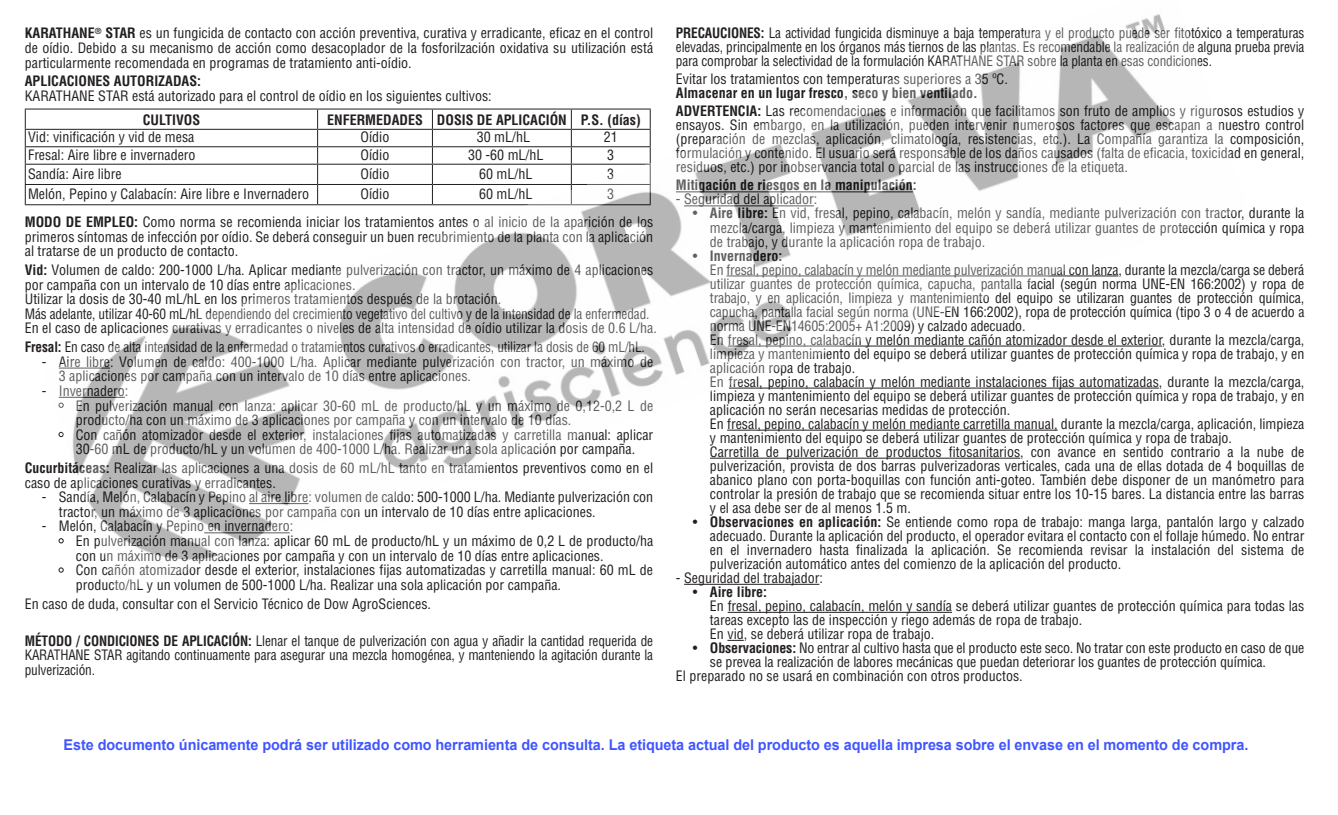
<style>
.page{position:relative;width:1338px;height:815px;background:#fff}
.page>*{position:absolute;margin:0;border:0;box-sizing:border-box;transform-origin:0 0}
.t1{font:700 14.8px "Arial";letter-spacing:-.005em;color:#4055ff}
.t2{font:condensed 14px/14px "Helvetica LT Std";color:#231f20}
.t3{font:condensed 14px/14.6px "Helvetica LT Std";color:#231f20;text-align:justify;scale:.95 1}
.t4{font:700 condensed 14px "Helvetica LT Std";color:#231f20}
.s1{font-weight:700}
.s2{color:#fff}
</style>
<div class="page">
<hr style="left:0;top:726px;width:1px;height:52px;background:#000">
<hr style="left:1337px;top:726px;width:1px;height:52px;background:#000">
<img style="left:24px;top:14px;width:1150px;height:627px">
<p class="t2" style="left:25px;top:26px;width:630px;line-height:14.6px;text-align:justify"><span class="s1">KARATHANE</span><sup>®</sup> <span class="s1">STAR</span> es un fungicida de contacto con acción preventiva, curativa y erradicante, eficaz en el control de oídio. Debido a su mecanismo de acción como desacoplador de la fosforilzación oxidativa su utilización está particularmente recomendada en programas de tratamiento anti-oídio.</p>
<p class="t4" style="left:25px;top:72px;width:178px">APLICACIONES AUTORIZADAS:</p>
<p class="t2" style="left:25px;top:88px;width:468px">KARATHANE STAR está autorizado para el control de oídio en los siguientes cultivos:</p>
<p class="t4" style="left:143px;top:111px;width:59px">CULTIVOS</p>
<p class="t4" style="left:327px;top:111px;width:315px">ENFERMEDADES DOSIS DE APLICACIÓN P.S. (días)</p>
<p class="t2" style="left:28px;top:130px;width:168px">Vid: vinificación y vid de mesa</p>
<p class="t2" style="left:361px;top:130px;width:30px">Oídio</p>
<p class="t2" style="left:477px;top:130px;width:55px">30 mL/hL</p>
<p class="t2" style="left:604px;top:130px;width:15px">21</p>
<p class="t2" style="left:28px;top:147px;width:169px">Fresal: Aire libre e invernadero</p>
<p class="t2" style="left:361px;top:147px;width:30px">Oídio</p>
<p class="t2" style="left:468px;top:147px;width:77px">30 -60 mL/hL</p>
<p class="t2" style="left:607px;top:147px;width:8px">3</p>
<p class="t2" style="left:28px;top:166px;width:95px">Sandía: Aire libre</p>
<p class="t2" style="left:361px;top:166px;width:30px">Oídio</p>
<p class="t2" style="left:479px;top:166px;width:55px">60 mL/hL</p>
<p class="t2" style="left:607px;top:166px;width:8px">3</p>
<p class="t2" style="left:28px;top:186px;width:283px">Melón, Pepino y Calabacín: Aire libre e Invernadero</p>
<p class="t2" style="left:361px;top:186px;width:30px">Oídio</p>
<p class="t2" style="left:479px;top:186px;width:55px">60 mL/hL</p>
<p class="t2" style="left:607px;top:186px;width:8px">3</p>
<p class="t2" style="left:25px;top:214px;width:630px;line-height:14.6px;text-align:justify"><span class="s1">MODO DE EMPLEO:</span> Como norma se recomienda iniciar los tratamientos antes o al inicio de la aparición de los primeros síntomas de infección por oídio. Se deberá conseguir un buen recubrimiento de la planta con la aplicación al tratarse de un producto de contacto.</p>
<p class="t2" style="left:25px;top:262px;width:634px;line-height:14.6px"><span class="s1">Vid:</span> Volumen de caldo: 200-1000 L/ha. Aplicar mediante pulverización con tractor, un máximo de 4 aplicaciones por campaña con un intervalo de 10 días entre aplicaciones.<br>Utilizar la dosis de 30-40 mL/hL en los primeros tratamientos después de la brotación.<br>Más adelante, utilizar 40-60 mL/hL dependiendo del crecimiento vegetativo del cultivo y de la intensidad de la enfermedad.<br>En el caso de aplicaciones curativas y erradicantes o niveles de alta intensidad de oídio utilizar la dosis de 0.6 L/ha.</p>
<p class="t3" style="left:25px;top:339px;width:654px"><span class="s1">Fresal:</span> En caso de alta intensidad de la enfermedad o tratamientos curativos o erradicantes, utilizar la dosis de 60 mL/hL.</p>
<p class="t2" style="left:59px;top:354px;width:596px;line-height:14.6px;text-indent:-17px">- Aire libre: Volumen de caldo: 400-1000 L/ha. Aplicar mediante pulverización con tractor, un máximo de<br>3 aplicaciones por campaña con un intervalo de 10 días entre aplicaciones.</p>
<p class="t2" style="left:42px;top:383px;width:88px">- Invernadero:</p>
<p class="t2" style="left:76px;top:398px;width:579px;line-height:14.6px;text-indent:-17px"><span class="s2">•</span> En pulverización manual con lanza: aplicar 30-60 mL de producto/hL y un máximo de 0,12-0,2 L de producto/ha con un máximo de 3 aplicaciones por campaña y con un intervalo de 10 días.</p>
<p class="t2" style="left:59px;top:427px;width:596px;line-height:14.6px;text-align:center"><span class="s2">•</span> Con cañón atomizador desde el exterior, instalaciones fijas automatizadas y carretilla manual: aplicar<br>30-60 mL de producto/hL y un volumen de 400-1000 L/ha. Realizar una sola aplicación por campaña.</p>
<p class="t2" style="left:25px;top:460px;width:630px;line-height:14.6px"><span class="s1">Cucurbitáceas:</span> Realizar las aplicaciones a una dosis de 60 mL/hL tanto en tratamientos preventivos como en el caso de aplicaciones curativas y erradicantes.</p>
<p class="t2" style="left:59px;top:489px;width:596px;line-height:14.6px;text-indent:-17px">- Sandía, Melón, Calabacín y Pepino al aire libre: volumen de caldo: 500-1000 L/ha. Mediante pulverización con tractor, un máximo de 3 aplicaciones por campaña con un intervalo de 10 días entre aplicaciones.</p>
<p class="t2" style="left:42px;top:519px;width:253px">- Melón, Calabacín y Pepino en invernadero:</p>
<p class="t2" style="left:76px;top:533px;width:579px;line-height:14.6px;text-indent:-17px"><span class="s2">•</span> En pulverización manual con lanza: aplicar 60 mL de producto/hL y un máximo de 0,2 L de producto/ha con un máximo de 3 aplicaciones por campaña y con un intervalo de 10 días entre aplicaciones.</p>
<p class="t2" style="left:76px;top:562px;width:579px;line-height:14.6px;text-indent:-17px"><span class="s2">•</span> Con cañón atomizador desde el exterior, instalaciones fijas automatizadas y carretilla manual: 60 mL de producto/hL y un volumen de 500-1000 L/ha. Realizar una sola aplicación por campaña.</p>
<p class="t2" style="left:25px;top:596px;width:408px">En caso de duda, consultar con el Servicio Técnico de Dow AgroSciences.</p>
<p class="t3" style="left:25px;top:633px;width:663px"><span class="s1">MÉTODO / CONDICIONES DE APLICACIÓN:</span> Llenar el tanque de pulverización con agua y añadir la cantidad requerida de KARATHANE STAR agitando continuamente para asegurar una mezcla homogénea, y manteniendo la agitación durante la pulverización.</p>
<p class="t3" style="left:676px;top:26px;width:663px;line-height:14px"><span class="s1">PRECAUCIONES:</span> La actividad fungicida disminuye a baja temperatura y el producto puede ser fitotóxico a temperaturas elevadas, principalmente en los órganos más tiernos de las plantas. Es recomendable la realización de alguna prueba previa para comprobar la selectividad de la formulación KARATHANE STAR sobre la planta en esas condiciones.</p>
<p class="t2" style="left:676px;top:72px;width:333px">Evitar los tratamientos con temperaturas superiores a 35 ºC.</p>
<p class="t2" style="left:676px;top:84px;width:630px;line-height:18px"><span class="s1">Almacenar en un lugar fresco, seco y bien ventilado.<br>ADVERTENCIA:</span> Las recomendaciones e información que facilitamos son fruto de amplios y rigurosos estudios y</p>
<p class="t2" style="left:676px;top:118px;width:630px;text-align:justify">ensayos. Sin embargo, en la utilización, pueden intervenir numerosos factores que escapan a nuestro control (preparación de mezclas, aplicación, climatología, resistencias, etc.). La Compañía garantiza la composición, formulación y contenido. El usuario será responsable de los daños causados (falta de eficacia, toxicidad en general, residuos, etc.) por inobservancia total o parcial de las instrucciones de la etiqueta.</p>
<p class="t4" style="left:676px;top:176px;width:242px">Mitigación de riesgos en la manipulación:</p>
<p class="t2" style="left:676px;top:192px;width:143px">- Seguridad del aplicador:</p>
<p class="t2" style="left:710px;top:206px;width:596px;text-align:justify;text-indent:-17px">• <span class="s1">Aire libre:</span> En vid, fresal, pepino, calabacín, melón y sandía, mediante pulverización con tractor, durante la mezcla/carga, limpieza y mantenimiento del equipo se deberá utilizar guantes de protección química y ropa de trabajo, y durante la aplicación ropa de trabajo.</p>
<p class="t2" style="left:710px;top:248px;width:596px;text-indent:-17px">• <span class="s1">Invernadero:<br></span>En fresal, pepino, calabacín y melón mediante pulverización manual con lanza, durante la mezcla/carga se deberá utilizar guantes de protección química, capucha, pantalla facial (según norma UNE-EN 166:2002) y ropa de trabajo, y en aplicación, limpieza y mantenimiento del equipo se utilizaran guantes de protección química, capucha, pantalla facial según norma (UNE-EN 166:2002), ropa de protección química (tipo 3 o 4 de acuerdo a norma UNE-EN14605:2005+ A1:2009) y calzado adecuado.<br>En fresal, pepino, calabacín y melón mediante cañón atomizador desde el exterior, durante la mezcla/carga, limpieza y mantenimiento del equipo se deberá utilizar guantes de protección química y ropa de trabajo, y en aplicación ropa de trabajo.<br>En fresal, pepino, calabacín y melón mediante instalaciones fijas automatizadas, durante la mezcla/carga, limpieza y mantenimiento del equipo se deberá utilizar guantes de protección química y ropa de trabajo, y en aplicación no serán necesarias medidas de protección.<br>En fresal, pepino, calabacín y melón mediante carretilla manual, durante la mezcla/carga, aplicación, limpieza y mantenimiento del equipo se deberá utilizar guantes de protección química y ropa de trabajo.<br>Carretilla de pulverización de productos fitosanitarios, con avance en sentido contrario a la nube de pulverización, provista de dos barras pulverizadoras verticales, cada una de ellas dotada de 4 boquillas de abanico plano con porta-boquillas con función anti-goteo. También debe disponer de un manómetro para controlar la presión de trabajo que se recomienda situar entre los 10-15 bares. La distancia entre las barras y el asa debe ser de al menos 1.5 m.</p>
<p class="t2" style="left:710px;top:514px;width:596px;text-align:justify;text-indent:-17px">• <span class="s1">Observaciones en aplicación:</span> Se entiende como ropa de trabajo: manga larga, pantalón largo y calzado adecuado. Durante la aplicación del producto, el operador evitara el contacto con el follaje húmedo. No entrar en el invernadero hasta finalizada la aplicación. Se recomienda revisar la instalación del sistema de pulverización automático antes del comienzo de la aplicación del producto.</p>
<p class="t2" style="left:676px;top:570px;width:148px">- Seguridad del trabajador:</p>
<p class="t2" style="left:710px;top:584px;width:596px;text-indent:-17px">• <span class="s1">Aire libre:<br></span>En fresal, pepino, calabacín, melón y sandía se deberá utilizar guantes de protección química para todas las tareas excepto las de inspección y riego además de ropa de trabajo.<br>En vid, se deberá utilizar ropa de trabajo.</p>
<p class="t2" style="left:693px;top:640px;width:613px">• <span class="s1">Observaciones:</span> No entrar al cultivo hasta que el producto este seco. No tratar con este producto en caso de que</p>
<p class="t2" style="left:710px;top:654px;width:558px">se prevea la realización de labores mecánicas que puedan deteriorar los guantes de protección química.</p>
<p class="t2" style="left:676px;top:668px;width:348px">El preparado no se usará en combinación con otros productos.</p>
<p class="t1" style="left:64px;top:733px;width:1186px">Este documento únicamente podrá ser utilizado como herramienta de consulta. La etiqueta actual del producto es aquella impresa sobre el envase en el momento de compra.</p>
</div>
